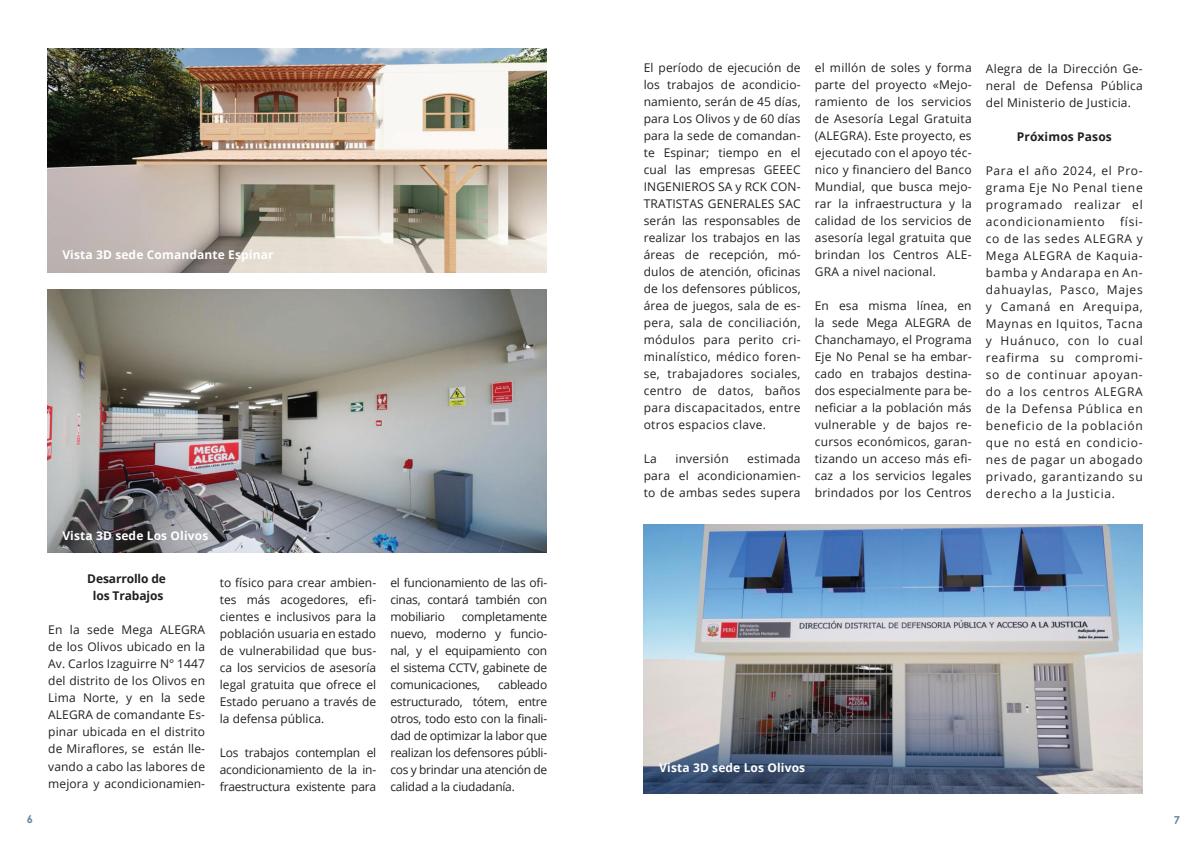
<style>
.page{position:relative;width:1191px;height:842px;background:#fff}
.page>*{position:absolute;margin:0;border:0;box-sizing:border-box;transform-origin:0 0}
.t1{font:12px/17px "Open Sans";letter-spacing:.02em;color:#231f20;text-align:justify}
.t2{font:700 12px "Open Sans";letter-spacing:.01em;color:#fff}
.t3{font:700 12px/17px "Open Sans";letter-spacing:-.01em;color:#231f20;text-align:center}
.t4{font:700 12px "Open Sans";letter-spacing:.01em;color:#231f20}
.t5{font:700 11px "Century Gothic";color:#6587a3}
</style>
<div class="page">
<img style="left:48px;top:289px;width:498px;height:264px">
<img style="left:48px;top:48px;width:498px;height:224px">
<img style="left:643px;top:524px;width:499px;height:270px">
<p class="t2" style="left:62px;top:246px;width:213px">Vista 3D sede Comandante Espinar</p>
<p class="t2" style="left:62px;top:527px;width:147px">Vista 3D sede Los Olivos</p>
<p class="t3" style="left:87px;top:570px;width:80px">Desarrollo de los Trabajos</p>
<p class="t1" style="left:48px;top:621px;width:158px">En la sede Mega ALEGRA de los Olivos ubicado en la Av. Carlos Izaguirre N° 1447 del distrito de los Olivos en Lima Norte, y en la sede ALEGRA de comandante Es&shy;pinar ubicada en el distrito de Miraflores, se están lle&shy;vando a cabo las labores de mejora y acondicionamien-</p>
<p class="t1" style="left:220px;top:573px;width:158px">to físico para crear ambien&shy;tes más acogedores, efi&shy;cientes e inclusivos para la población usuaria en estado de vulnerabilidad que bus&shy;ca los servicios de asesoría legal gratuita que ofrece el Estado peruano a través de la defensa pública.</p>
<p class="t1" style="left:220px;top:743px;width:158px">Los trabajos contemplan el acondicionamiento de la in&shy;fraestructura existente para</p>
<p class="t1" style="left:390px;top:573px;width:158px">el funcionamiento de las ofi&shy;cinas, contará también con mobiliario</p>
<p class="t1" style="left:390px;top:607px;width:158px;text-indent:71px">completamente nuevo, moderno y funcio&shy;nal, y el equipamiento con el sistema CCTV, gabinete de comunicaciones,</p>
<p class="t1" style="left:390px;top:675px;width:158px;text-indent:108px">cableado estructurado, tótem, entre otros, todo esto con la finali&shy;dad de optimizar la labor que realizan los defensores públi&shy;cos y brindar una atención de calidad a la ciudadanía.</p>
<p class="t1" style="left:643px;top:58px;width:158px">El período de ejecución de los trabajos de acondicio&shy;namiento, serán de 45 días, para Los Olivos y de 60 días para la sede de comandan&shy;te Espinar; tiempo en el cual las empresas GEEEC INGENIEROS SA y RCK CON-TRATISTAS GENERALES SAC serán las responsables de realizar los trabajos en las áreas de recepción, mó&shy;dulos de atención, oficinas de los defensores públicos, área de juegos, sala de es&shy;pera, sala de conciliación, módulos para perito cri&shy;minalístico, médico foren&shy;se, trabajadores sociales, centro de datos, baños para discapacitados, entre otros espacios clave.</p>
<p class="t1" style="left:643px;top:450px;width:15px">La</p>
<p class="t1" style="left:675px;top:450px;width:55px">inversión</p>
<p class="t1" style="left:643px;top:450px;width:158px;text-indent:104px">estimada para el acondicionamien&shy;to de ambas sedes supera</p>
<p class="t1" style="left:814px;top:58px;width:158px">el millón de soles y forma parte del proyecto «Mejo&shy;ramiento de los servicios de Asesoría Legal Gratuita (ALEGRA). Este proyecto, es ejecutado con el apoyo téc&shy;nico y financiero del Banco Mundial, que busca mejo&shy;rar la infraestructura y la calidad de los servicios de asesoría legal gratuita que brindan los Centros ALE-GRA a nivel nacional.</p>
<p class="t1" style="left:814px;top:296px;width:158px">En esa misma línea, en la sede Mega ALEGRA de Chanchamayo, el Programa Eje No Penal se ha embar&shy;cado en trabajos destina&shy;dos especialmente para be&shy;neficiar a la población más vulnerable y de bajos re&shy;cursos económicos, garan&shy;tizando un acceso más efi&shy;caz a los servicios legales brindados por los Centros</p>
<p class="t1" style="left:986px;top:60px;width:158px">Alegra de la Dirección Ge&shy;neral de Defensa Pública del Ministerio de Justicia.</p>
<p class="t4" style="left:1016px;top:128px;width:97px">Próximos Pasos</p>
<p class="t1" style="left:986px;top:162px;width:158px">Para el año 2024, el Pro&shy;grama Eje No Penal tiene programado realizar el acondicionamiento</p>
<p class="t1" style="left:986px;top:213px;width:158px;text-indent:134px">físi&shy;co de las sedes ALEGRA y Mega ALEGRA de Kaquia&shy;bamba y Andarapa en An&shy;dahuaylas, Pasco, Majes y Camaná en Arequipa, Maynas en Iquitos, Tacna y Huánuco, con lo cual reafirma su compromi&shy;so de continuar apoyan&shy;do a los centros ALEGRA de la Defensa Pública en beneficio de la población que no está en condicio&shy;nes de pagar un abogado privado, garantizando su derecho a la Justicia.</p>
<p class="t2" style="left:659px;top:759px;width:147px">Vista 3D sede Los Olivos</p>
<p class="t5" style="left:27px;top:810px;width:8px">6</p>
<p class="t5" style="left:1173px;top:811px;width:8px">7</p>
</div>
